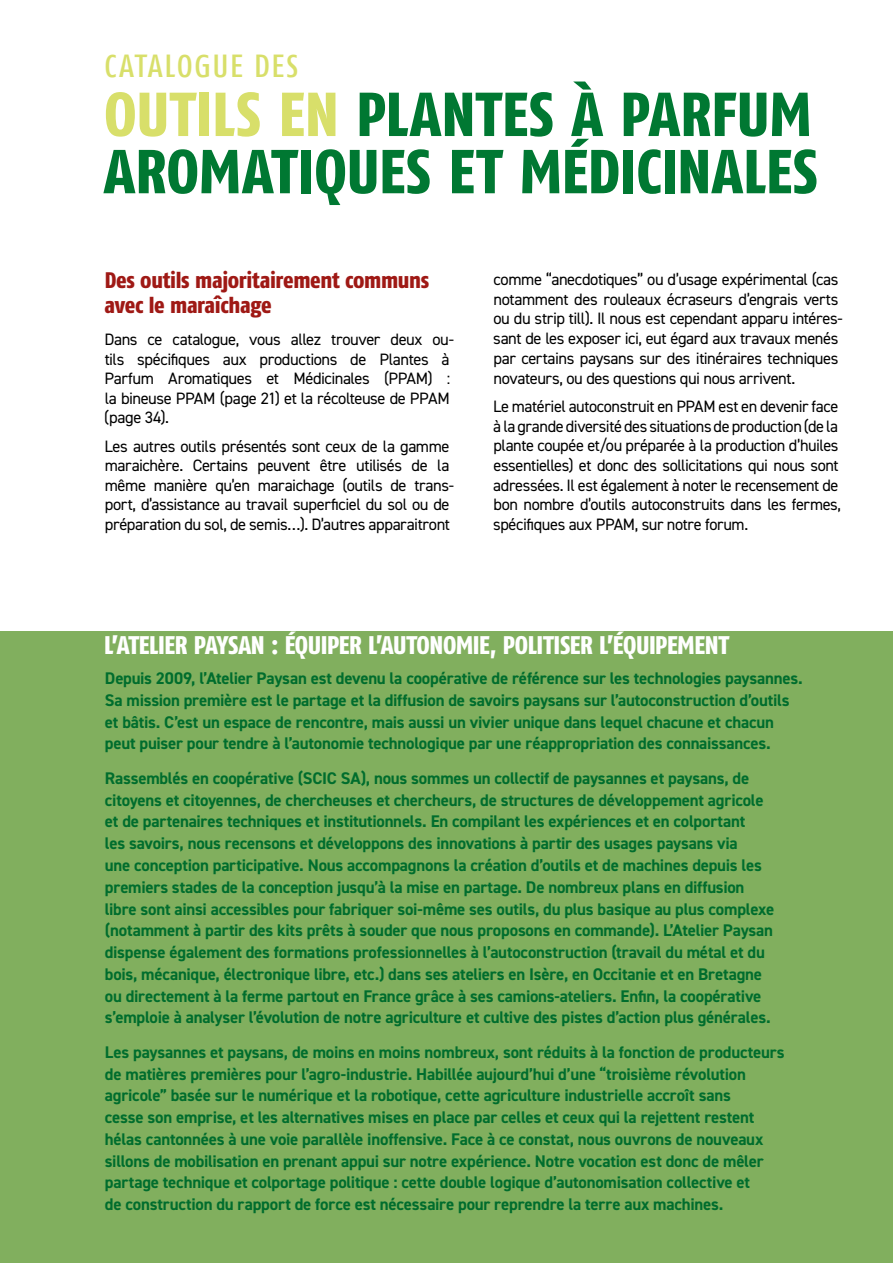
<style>
.page{position:relative;width:893px;height:1263px;background:#fff}
.page>*{position:absolute;margin:0;border:0;box-sizing:border-box;transform-origin:0 0}
.t1{font:800 61.95px/57.3px "Fago Co";letter-spacing:.005em;color:#007832}
.t2{font:500 31.8px "Fago Co";letter-spacing:.05em;color:#d8df6a}
.t3{font:800 25.5px "Fago Co";letter-spacing:-.02em;color:#fff}
.t4{font:800 22.5px/24.2px "Fago Co";letter-spacing:-.015em;color:#9f1915}
.t5{font:700 16.8px/21.8px "DIN2014";letter-spacing:-.01em;color:#006d2d}
.t6{font:16.5px/19.6px "DIN2014";letter-spacing:-.025em;color:#000}
.s1{color:#d8df6a}
</style>
<div class="page">
<div style="left:0;top:631px;width:893px;height:632px;background:#81af5e"></div>
<h2 class="t2" style="left:105px;top:48px;width:195px">CATALOGUE DES</h2>
<h1 class="t1" style="left:104px;top:85px;width:715px"><span class="s1">OUTILS EN</span> PLANTES À PARFUM<br>AROMATIQUES ET MÉDICINALES</h1>
<h3 class="t4" style="left:105px;top:268px;width:326px">Des outils majoritairement communs avec le maraîchage</h3>
<p class="t6" style="left:104px;top:329px;width:351px">Dans ce catalogue, vous allez trouver deux ou&shy;tils spécifiques aux productions de Plantes à Parfum Aromatiques et Médicinales (PPAM) : la bineuse PPAM (page 21) et la récolteuse de PPAM (page 34).</p>
<p class="t6" style="left:104px;top:436px;width:351px">Les autres outils présentés sont ceux de la gamme maraichère. Certains peuvent être utilisés de la même manière qu’en maraichage (outils de trans&shy;port, d’assistance au travail superficiel du sol ou de préparation du sol, de semis…). D’autres apparaitront</p>
<p class="t6" style="left:493px;top:269px;width:351px">comme “anecdotiques” ou d’usage expérimental (cas notamment des rouleaux écraseurs d’engrais verts ou du strip till). Il nous est cependant apparu intéres&shy;sant de les exposer ici, eut égard aux travaux menés par certains paysans sur des itinéraires techniques novateurs, ou des questions qui nous arrivent.</p>
<p class="t6" style="left:493px;top:396px;width:349px">Le matériel autoconstruit en PPAM est en devenir face à la grande diversité des situations de production (de la plante coupée et/ou préparée à la production d’huiles essentielles) et donc des sollicitations qui nous sont adressées. Il est également à noter le recensement de bon nombre d’outils autoconstruits dans les fermes, spécifiques aux PPAM, sur notre forum.</p>
<h3 class="t3" style="left:104px;top:630px;width:626px">L’ATELIER PAYSAN : ÉQUIPER L’AUTONOMIE, POLITISER L’ÉQUIPEMENT</h3>
<p class="t5" style="left:105px;top:667px;width:699px">Depuis 2009, l’Atelier Paysan est devenu la coopérative de référence sur les technologies paysannes.<br>Sa mission première est le partage et la diffusion de savoirs paysans sur l’autoconstruction d’outils et bâtis. C’est un espace de rencontre, mais aussi un vivier unique dans lequel chacune et chacun peut puiser pour tendre à l’autonomie technologique par une réappropriation des connaissances.</p>
<p class="t5" style="left:105px;top:767px;width:671px">Rassemblés en coopérative (SCIC SA), nous sommes un collectif de paysannes et paysans, de citoyens et citoyennes, de chercheuses et chercheurs, de structures de développement agricole et de partenaires techniques et institutionnels. En compilant les expériences et en colportant<br>les savoirs, nous recensons et développons des innovations à partir des usages paysans via<br>une conception participative. Nous accompagnons la création d’outils et de machines depuis les premiers stades de la conception jusqu’à la mise en partage. De nombreux plans en diffusion libre sont ainsi accessibles pour fabriquer soi-même ses outils, du plus basique au plus complexe (notamment à partir des kits prêts à souder que nous proposons en commande). L’Atelier Paysan dispense également des formations professionnelles à l’autoconstruction (travail du métal et du bois, mécanique, électronique libre, etc.) dans ses ateliers en Isère, en Occitanie et en Bretagne ou directement à la ferme partout en France grâce à ses camions-ateliers. Enfin, la coopérative s’emploie à analyser l’évolution de notre agriculture et cultive des pistes d’action plus générales.</p>
<p class="t5" style="left:105px;top:1041px;width:681px">Les paysannes et paysans, de moins en moins nombreux, sont réduits à la fonction de producteurs de matières premières pour l’agro-industrie. Habillée aujourd’hui d’une “troisième révolution agricole” basée sur le numérique et la robotique, cette agriculture industrielle accroît sans<br>cesse son emprise, et les alternatives mises en place par celles et ceux qui la rejettent restent hélas cantonnées à une voie parallèle inoffensive. Face à ce constat, nous ouvrons de nouveaux sillons de mobilisation en prenant appui sur notre expérience. Notre vocation est donc de mêler partage technique et colportage politique : cette double logique d’autonomisation collective et<br>de construction du rapport de force est nécessaire pour reprendre la terre aux machines.</p>
</div>
